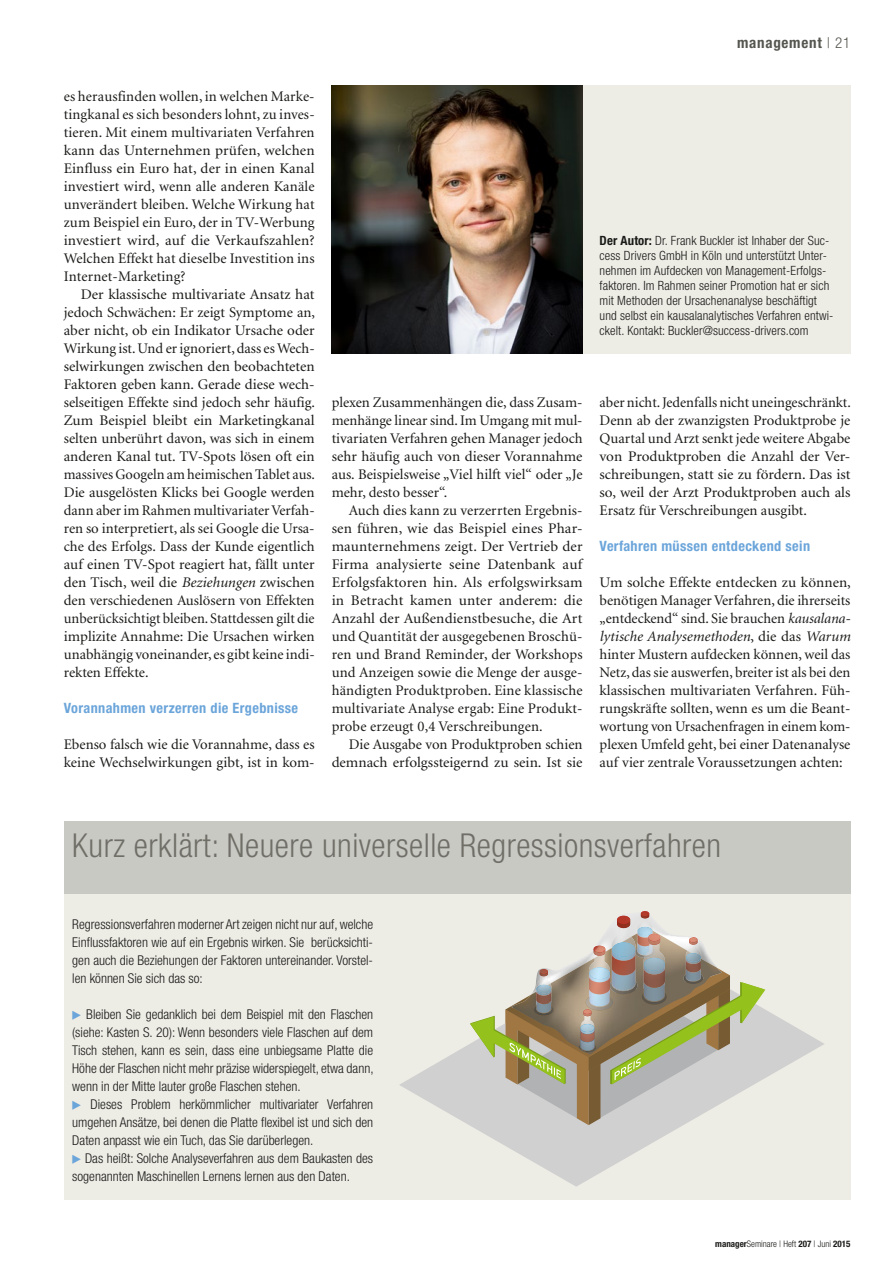
<style>
.page{position:relative;width:893px;height:1263px;background:#fff}
.page>*{position:absolute;margin:0;border:0;box-sizing:border-box;transform-origin:0 0}
._2_1_Info_Head{font:300 condensed 33px "Helvetica Neue LT";letter-spacing:.015em;color:#6f6e67}
.t1{font:700 condensed 15px "Helvetica Neue LT";letter-spacing:.05em;color:#565650}
._1_4_Fließ_Einzug_DN{font:14.7px/18px "Minion";color:#1a1a18;text-align:justify}
._1_4_Fließ_DN{font:14.7px/18px "Minion";color:#1a1a18;text-align:justify}
.Zwischentitel{font:700 condensed 14.25px "Helvetica Neue LT";letter-spacing:.025em;color:#6ba5da}
._2_4_Info_Fließ{font:300 condensed 13.5px/18px "Helvetica Neue LT";color:#1a1a18;text-align:justify}
._1_7_1_BildLegende_K{font:300 condensed 12.75px/15px "Helvetica Neue LT";letter-spacing:.01em;color:#1a1a18}
.t2{font:300 condensed 9px "Helvetica Neue LT";color:#1a1a18}
.s1{font-style:italic}
.s2{font-weight:300}
.s3{font-weight:700}
</style>
<div class="page">
<div style="left:64px;top:893px;width:786px;height:306px;background:#edece5"></div>
<div style="left:64px;top:821px;width:786px;height:72px;background:#c9c9c4"></div>
<div style="left:583px;top:85px;width:267px;height:268px;background:#edece5"></div>
<img style="left:332px;top:85px;width:251px;height:268px">
<svg style="left:399px;top:989px;width:425px;height:198px"></svg>
<img style="left:606px;top:913px;width:61px;height:21px">
<img style="left:565px;top:934px;width:152px;height:34px">
<img style="left:637px;top:917px;width:16px;height:16px">
<img style="left:637px;top:927px;width:15px;height:7px">
<svg style="left:641px;top:911px;width:8px;height:7px"></svg>
<img style="left:612px;top:926px;width:19px;height:11px">
<img style="left:612px;top:937px;width:23px;height:31px">
<img style="left:612px;top:957px;width:23px;height:4px">
<img style="left:612px;top:942px;width:23px;height:15px">
<svg style="left:617px;top:916px;width:13px;height:12px"></svg>
<img style="left:686px;top:944px;width:15px;height:7px">
<img style="left:686px;top:951px;width:15px;height:2px">
<img style="left:686px;top:953px;width:15px;height:15px">
<svg style="left:689px;top:937px;width:9px;height:8px"></svg>
<img style="left:589px;top:954px;width:21px;height:13px">
<img style="left:589px;top:967px;width:21px;height:1px">
<svg style="left:594px;top:946px;width:11px;height:12px"></svg>
<img style="left:643px;top:943px;width:22px;height:25px">
<img style="left:644px;top:958px;width:21px;height:10px">
<svg style="left:635px;top:934px;width:25px;height:24px"></svg>
<svg style="left:470px;top:968px;width:295px;height:157px;background:#b1ad95"></svg>
<p class="_1_4_Fließ_Einzug_DN" style="left:64px;top:88px;width:252px">es herausfinden wollen, in welchen Marke&shy;tingkanal es sich besonders lohnt, zu inves&shy;tieren. Mit einem multivariaten Verfahren kann das Unternehmen prüfen, welchen Einfluss ein Euro hat, der in einen Kanal investiert wird, wenn alle anderen Kanäle unverändert bleiben. Welche Wirkung hat zum Beispiel ein Euro, der in TV-Werbung investiert wird, auf die Verkaufszahlen?<br>Welchen Effekt hat dieselbe Investition ins Internet-Marketing?</p>
<p class="_1_4_Fließ_Einzug_DN" style="left:64px;top:286px;width:253px;text-indent:17px">Der klassische multivariate Ansatz hat jedoch Schwächen: Er zeigt Symptome an, aber nicht, ob ein Indikator Ursache oder Wirkung ist. Und er ignoriert, dass es Wech&shy;selwirkungen zwischen den beobachteten Faktoren geben kann. Gerade diese wech&shy;selseitigen Effekte sind jedoch sehr häufig.<br>Zum Beispiel bleibt ein Marketingkanal selten unberührt davon, was sich in einem anderen Kanal tut. TV-Spots lösen oft ein massives Googeln am heimischen Tablet aus.<br>Die ausgelösten Klicks bei Google werden dann aber im Rahmen multivariater Verfah&shy;ren so interpretiert, als sei Google die Ursa&shy;che des Erfolgs. Dass der Kunde eigentlich auf einen TV-Spot reagiert hat, fällt unter den Tisch, weil die <span class="s1">Beziehungen</span> zwischen den verschiedenen Auslösern von Effekten unberücksichtigt bleiben. Stattdessen gilt die implizite Annahme: Die Ursachen wirken unabhängig voneinander, es gibt keine indi&shy;rekten Effekte.</p>
<p class="Zwischentitel" style="left:64px;top:699px;width:236px">Vorannahmen verzerren die Ergebnisse</p>
<p class="_1_4_Fließ_DN" style="left:64px;top:736px;width:252px">Ebenso falsch wie die Vorannahme, dass es keine Wechselwirkungen gibt, ist in kom-</p>
<p class="t1" style="left:737px;top:34px;width:115px">management <span class="s2">| 21</span></p>
<p class="_1_7_1_BildLegende_K" style="left:600px;top:233px;width:235px"><span class="s3">Der Autor:</span> Dr. Frank Buckler ist Inhaber der Suc&shy;cess Drivers GmbH in Köln und unterstützt Unter&shy;nehmen im Aufdecken von Management-Erfolgs&shy;faktoren. Im Rahmen seiner Promotion hat er sich mit Methoden der Ursachenanalyse beschäftigt und selbst ein kausalanalytisches Verfahren entwi&shy;ckelt. Kontakt: Buckler@success-drivers.com</p>
<p class="_1_4_Fließ_DN" style="left:332px;top:394px;width:252px">plexen Zusammenhängen die, dass Zusam&shy;menhänge linear sind. Im Umgang mit mul&shy;tivariaten Verfahren gehen Manager jedoch sehr häufig auch von dieser Vorannahme aus. Beispielsweise „Viel hilft viel“ oder „Je mehr, desto besser“.</p>
<p class="_1_4_Fließ_Einzug_DN" style="left:332px;top:502px;width:252px;text-indent:17px">Auch dies kann zu verzerrten Ergebnis&shy;sen führen, wie das Beispiel eines Phar&shy;maunternehmens zeigt. Der Vertrieb der Firma analysierte seine Datenbank auf Erfolgsfaktoren hin. Als erfolgswirksam in Betracht kamen unter anderem: die Anzahl der Außendienstbesuche, die Art und Quantität der ausgegebenen Broschü&shy;ren und Brand Reminder, der Workshops und Anzeigen sowie die Menge der ausge&shy;händigten Produktproben. Eine klassische multivariate Analyse ergab: Eine Produkt&shy;probe erzeugt 0,4 Verschreibungen.</p>
<p class="_1_4_Fließ_Einzug_DN" style="left:332px;top:736px;width:252px;text-align:right">Die Ausgabe von Produktproben schien demnach erfolgssteigernd zu sein. Ist sie</p>
<p class="_1_4_Fließ_Einzug_DN" style="left:600px;top:394px;width:253px">aber nicht. Jedenfalls nicht uneingeschränkt.<br>Denn ab der zwanzigsten Produktprobe je Quartal und Arzt senkt jede weitere Abgabe von Produktproben die Anzahl der Ver&shy;schreibungen, statt sie zu fördern. Das ist so, weil der Arzt Produktproben auch als Ersatz für Verschreibungen ausgibt.</p>
<p class="Zwischentitel" style="left:600px;top:537px;width:212px">Verfahren müssen entdeckend sein</p>
<p class="_1_4_Fließ_DN" style="left:600px;top:574px;width:253px">Um solche Effekte entdecken zu können, benötigen Manager Verfahren, die ihrerseits „entdeckend“ sind. Sie brauchen <span class="s1">kausalana&shy;lytische Analysemethoden</span>, die das <span class="s1">Warum </span>hinter Mustern aufdecken können, weil das Netz, das sie auswerfen, breiter ist als bei den klassischen multivariaten Verfahren. Füh&shy;rungskräfte sollten, wenn es um die Beant&shy;wortung von Ursachenfragen in einem kom&shy;plexen Umfeld geht, bei einer Datenanalyse auf vier zentrale Voraussetzungen achten:</p>
<p class="_2_1_Info_Head" style="left:72px;top:826px;width:650px">Kurz erklärt: Neuere universelle Regressionsverfahren</p>
<p class="_2_4_Info_Fließ" style="left:72px;top:915px;width:302px">Regressionsverfahren moderner Art zeigen nicht nur auf, welche Einflussfaktoren wie auf ein Ergebnis wirken. Sie berücksichti&shy;gen auch die Beziehungen der Faktoren untereinander. Vorstel&shy;len können Sie sich das so:</p>
<p class="_2_4_Info_Fließ" style="left:72px;top:1005px;width:303px;text-indent:14px">Bleiben Sie gedanklich bei dem Beispiel mit den Flaschen (siehe: Kasten S. 20): Wenn besonders viele Flaschen auf dem Tisch stehen, kann es sein, dass eine unbiegsame Platte die Höhe der Flaschen nicht mehr präzise widerspiegelt, etwa dann, wenn in der Mitte lauter große Flaschen stehen.</p>
<p class="_2_4_Info_Fließ" style="left:72px;top:1095px;width:302px;text-indent:18px">Dieses Problem herkömmlicher multivariater Verfahren umgehen Ansätze, bei denen die Platte flexibel ist und sich den Daten anpasst wie ein Tuch, das Sie darüberlegen.</p>
<p class="_2_4_Info_Fließ" style="left:72px;top:1149px;width:302px;text-indent:13px">Das heißt: Solche Analyseverfahren aus dem Baukasten des sogenannten Maschinellen Lernens lernen aus den Daten.</p>
<p class="t2" style="left:715px;top:1238px;width:137px"><span class="s3">manager</span>Seminare | Heft <span class="s3">207</span> | Juni <span class="s3">2015</span></p>
</div>
